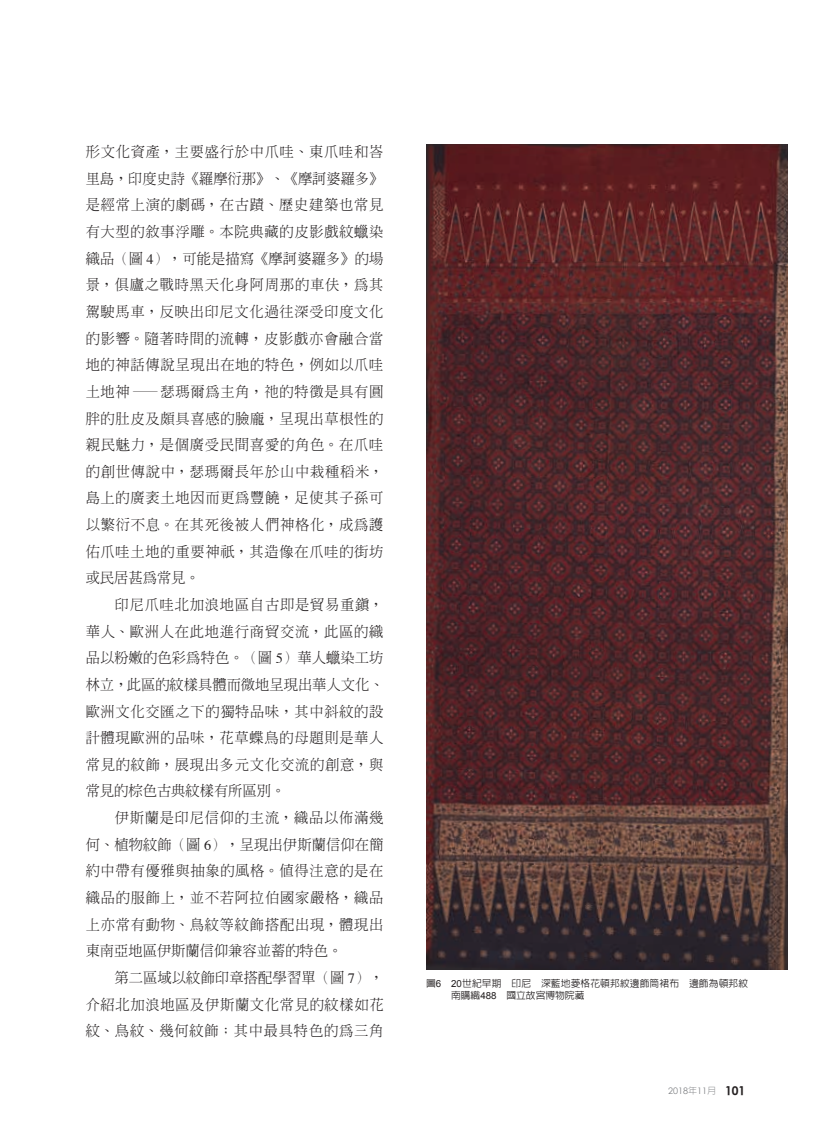
<style>
.page{position:relative;width:825px;height:1140px;background:#fff}
.page>*{position:absolute;margin:0;border:0;box-sizing:border-box;transform-origin:0 0}
.t1{font:300 14.25px/26.5px "AR Ming B5";letter-spacing:.05em;color:#231f20}
.t2{font:500 9.75px/12px "AR Hei B5";letter-spacing:.01em;color:#231f20}
.t3{font:9px "Century Gothic";color:#808285}
.s1{font-family:"Times";font-weight:400}
.s2{font-family:"Arial";font-weight:400}
.s3{font-family:"AR Hei B5";font-weight:300}
.s4{font-weight:700;font-size:12px;color:#231f20}
</style>
<div class="page">
<img style="left:426px;top:144px;width:361px;height:825px">
<p class="t1" style="left:86px;top:138px;width:299px">形文化資產，主要盛行於中爪哇、東爪哇和峇里島，印度史詩《羅摩衍那》、《摩訶婆羅多》是經常上演的劇碼，在古蹟、歷史建築也常見有大型的敘事浮雕。本院典藏的皮影戲紋蠟染織品（圖 <span class="s1">4</span>），可能是描寫《摩訶婆羅多》的場景，俱廬之戰時黑天化身阿周那的車伕，為其駕駛馬車，反映出印尼文化過往深受印度文化的影響。隨著時間的流轉，皮影戲亦會融合當地的神話傳說呈現出在地的特色，例如以爪哇土地神—瑟瑪爾為主角，祂的特徵是具有圓胖的肚皮及頗具喜感的臉龐，呈現出草根性的親民魅力，是個廣受民間喜愛的角色。在爪哇的創世傳說中，瑟瑪爾長年於山中栽種稻米，島上的廣袤土地因而更為豐饒，足使其子孫可以繁衍不息。在其死後被人們神格化，成為護佑爪哇土地的重要神祇，其造像在爪哇的街坊或民居甚為常見。<br>　　印尼爪哇北加浪地區自古即是貿易重鎮，華人、歐洲人在此地進行商貿交流，此區的織品以粉嫩的色彩為特色。（圖 <span class="s1">5</span>）華人蠟染工坊林立，此區的紋樣具體而微地呈現出華人文化、歐洲文化交匯之下的獨特品味，其中斜紋的設計體現歐洲的品味，花草蝶鳥的母題則是華人常見的紋飾，展現出多元文化交流的創意，與常見的棕色古典紋樣有所區別。<br>　　伊斯蘭是印尼信仰的主流，織品以佈滿幾何、植物紋飾（圖 <span class="s1">6</span>），呈現出伊斯蘭信仰在簡約中帶有優雅與抽象的風格。值得注意的是在織品的服飾上，並不若阿拉伯國家嚴格，織品上亦常有動物、鳥紋等紋飾搭配出現，體現出東南亞地區伊斯蘭信仰兼容並蓄的特色。<br>　　第二區域以紋飾印章搭配學習單（圖 <span class="s1">7</span>），介紹北加浪地區及伊斯蘭文化常見的紋樣如花紋、鳥紋、幾何紋飾；其中最具特色的為三角</p>
<p class="t2" style="left:451px;top:977px;width:308px;text-indent:-25px">圖<span class="s2">6 20</span>世紀早期　印尼　深藍地菱格花頓邦紋邊飾筒裙布　邊飾為頓邦紋　南購織<span class="s2">488</span>　國立故宮博物院藏</p>
<p class="t3" style="left:668px;top:1085px;width:79px">2018<span class="s3">年</span>11<span class="s3">月</span> <span class="s4">101</span></p>
</div>
